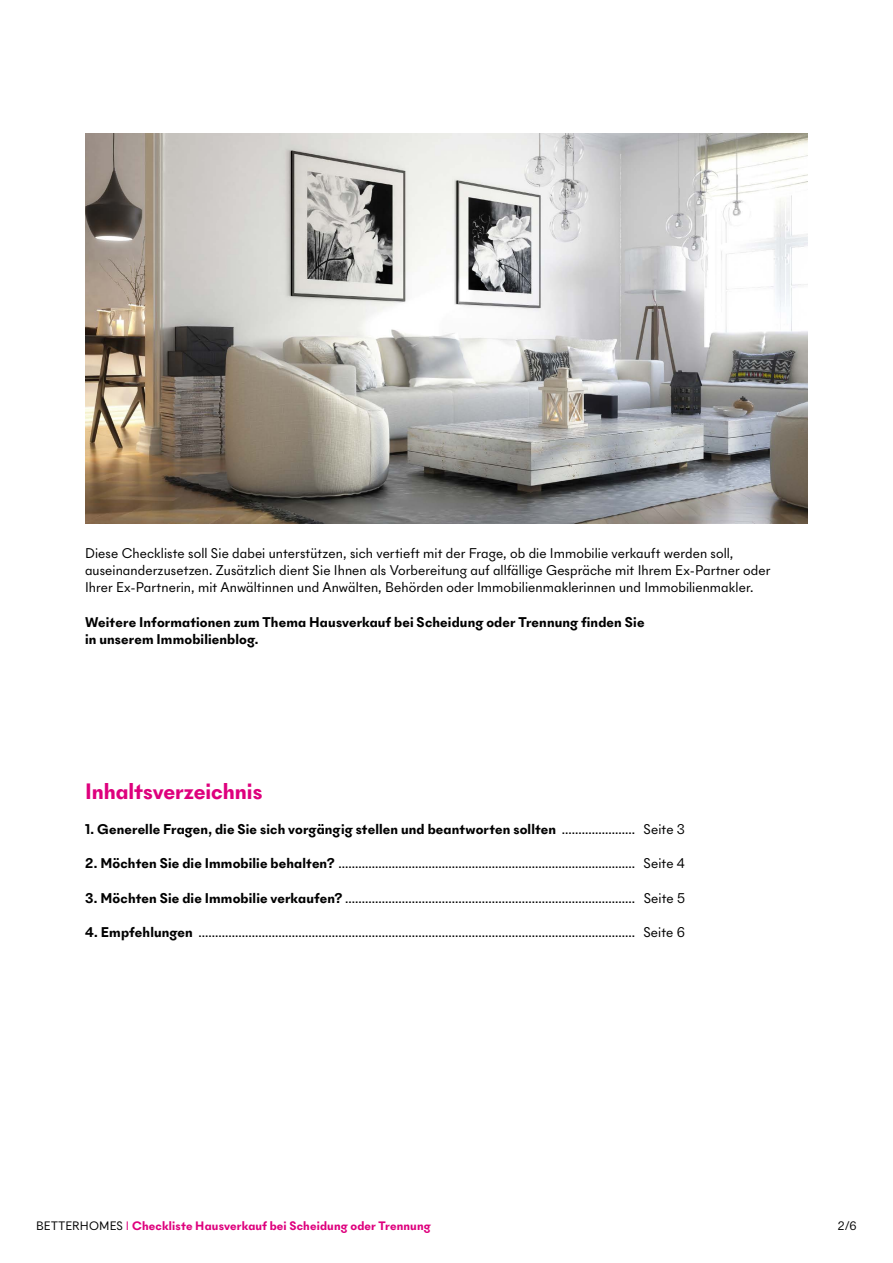
<style>
.page{position:relative;width:893px;height:1263px;background:#fff}
.page>*{position:absolute;margin:0;border:0;box-sizing:border-box;transform-origin:0 0}
.t1{font:700 22.5px "New Panam Skyline";color:#de007d}
.t2{font:14.25px/17.2px "New Panam Skyline";letter-spacing:.005em;color:#000}
.t3{font:700 14.25px/17.2px "New Panam Skyline";letter-spacing:.01em;color:#000}
.t4{font:700 12.3px "New Panam Skyline";letter-spacing:.015em;color:#de007d}
.t5{font:12.3px "New Panam Skyline";color:#000}
.s1{font-weight:400}
.s2{font-weight:700}
.s3{font-weight:400;color:#000}
</style>
<div class="page">
<img style="left:85px;top:134px;width:723px;height:389px">
<p class="t2" style="left:85px;top:544px;width:687px">Diese Checkliste soll Sie dabei unterstützen, sich vertieft mit der Frage, ob die Immobilie verkauft werden soll, auseinanderzusetzen. Zusätzlich dient Sie Ihnen als Vorbereitung auf allfällige Gespräche mit Ihrem Ex-Partner oder<br>Ihrer Ex-Partnerin, mit Anwältinnen und Anwälten, Behörden oder Immobilienmaklerinnen und Immobilienmakler.</p>
<p class="t3" style="left:85px;top:613px;width:561px">Weitere Informationen zum Thema Hausverkauf bei Scheidung oder Trennung finden Sie in unserem Immobilienblog.</p>
<h1 class="t1" style="left:85px;top:777px;width:179px">Inhaltsverzeichnis</h1>
<p class="t3" style="left:85px;top:820px;width:601px">1. Generelle Fragen, die Sie sich vorgängig stellen und beantworten sollten <span class="s1">...................... Seite 3</span></p>
<p class="t2" style="left:85px;top:854px;width:601px"><span class="s2">2. Möchten Sie die Immobilie behalten?</span> ......................................................................................... Seite 4</p>
<p class="t2" style="left:85px;top:889px;width:601px"><span class="s2">3. Möchten Sie die Immobilie verkaufen?</span> ....................................................................................... Seite 5</p>
<p class="t2" style="left:85px;top:923px;width:601px"><span class="s2">4. Empfehlungen</span> ................................................................................................................................... Seite 6</p>
<p class="t4" style="left:36px;top:1218px;width:396px"><span class="s3">BETTERHOMES</span> <span class="s1">I</span> Checkliste Hausverkauf bei Scheidung oder Trennung</p>
<p class="t5" style="left:838px;top:1218px;width:20px">2/6</p>
</div>
